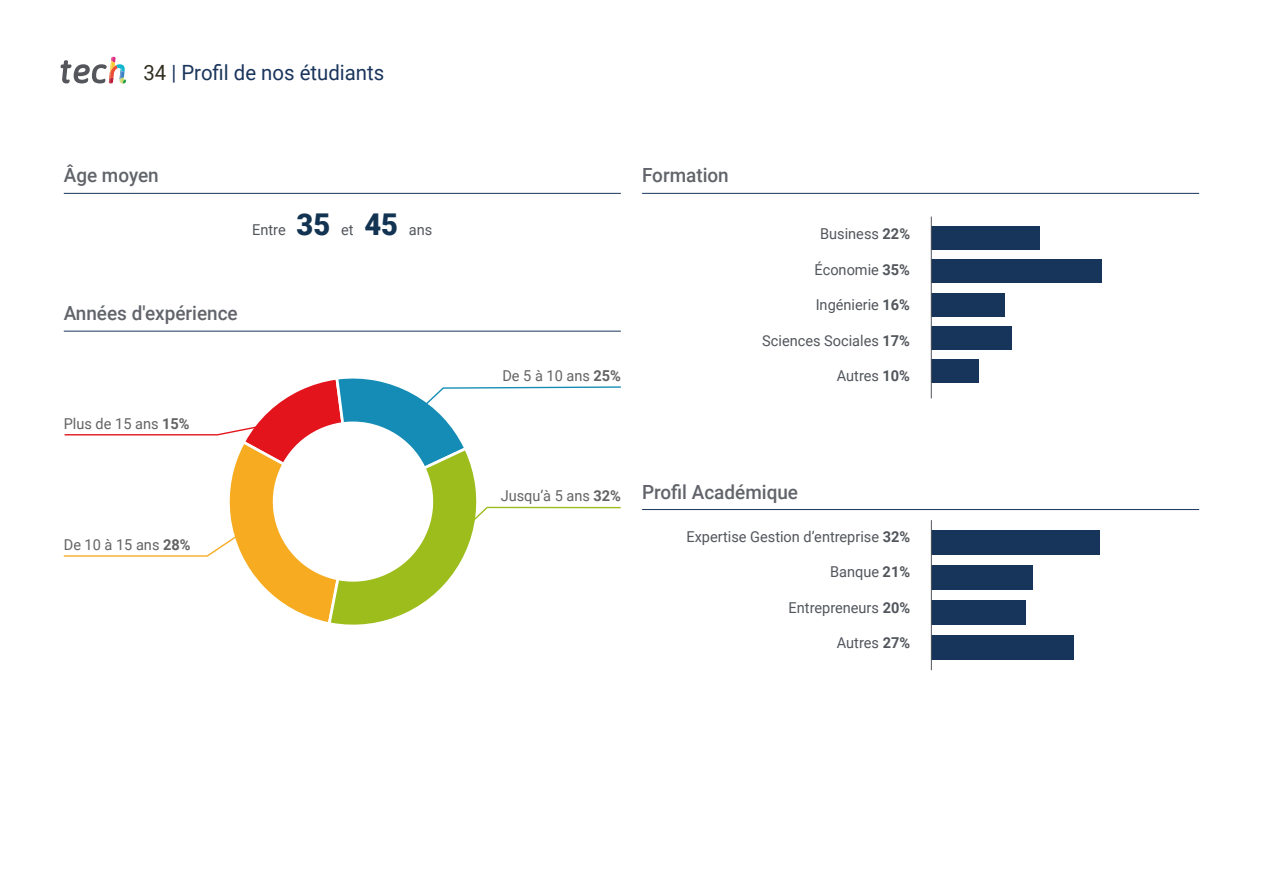
<style>
.page{position:relative;width:1263px;height:893px;background:#fff}
.page>*{position:absolute;margin:0;border:0;box-sizing:border-box;transform-origin:0 0}
.t1{font:21px "Roboto";color:#1a355c}
.t2{font:500 19.5px "Roboto";color:#61646a}
.t3{font:15px "Roboto";color:#52555b}
.t4{font:15px "Roboto";color:#636363}
.s1{color:#312e20}
.s2{font-weight:900;font-size:30px;color:#123352}
.s3{font-weight:700}
</style>
<div class="page">
<svg style="left:61px;top:57px;width:65px;height:27px"></svg>
<hr style="left:64px;top:193px;width:557px;height:1px;background:#17355b">
<hr style="left:642px;top:509px;width:557px;height:1px;background:#17355b">
<div style="left:931px;top:530px;width:169px;height:25px;background:#17355b"></div>
<div style="left:931px;top:565px;width:101px;height:25px;background:#17355b"></div>
<div style="left:931px;top:600px;width:95px;height:25px;background:#17355b"></div>
<div style="left:931px;top:635px;width:143px;height:25px;background:#17355b"></div>
<hr style="left:931px;top:520px;width:1px;height:150px;background:#52555b">
<hr style="left:642px;top:193px;width:557px;height:1px;background:#17355b">
<div style="left:931px;top:226px;width:109px;height:24px;background:#17355b"></div>
<div style="left:931px;top:259px;width:171px;height:24px;background:#17355b"></div>
<div style="left:931px;top:293px;width:74px;height:23px;background:#17355b"></div>
<div style="left:931px;top:326px;width:81px;height:24px;background:#17355b"></div>
<div style="left:931px;top:359px;width:47px;height:24px;background:#17355b"></div>
<hr style="left:931px;top:217px;width:1px;height:181px;background:#52555b">
<hr style="left:64px;top:331px;width:557px;height:1px;background:#17355b">
<svg style="left:64px;top:378px;width:557px;height:247px"></svg>
<h1 class="t1" style="left:144px;top:57px;width:242px"><span class="s1">34</span> | Profil de nos étudiants</h1>
<h2 class="t2" style="left:64px;top:161px;width:97px">Âge moyen</h2>
<p class="t3" style="left:252px;top:219px;width:182px">Entre <span class="s2">35</span> et <span class="s2">45</span> ans</p>
<h2 class="t2" style="left:64px;top:300px;width:175px">Années d'expérience</h2>
<p class="t4" style="left:64px;top:413px;width:127px">Plus de 15 ans <span class="s3">15%</span></p>
<p class="t4" style="left:64px;top:534px;width:128px">De 10 à 15 ans <span class="s3">28%</span></p>
<h2 class="t2" style="left:642px;top:161px;width:88px">Formation</h2>
<p class="t4" style="left:502px;top:365px;width:120px">De 5 à 10 ans <span class="s3">25%</span></p>
<p class="t3" style="left:820px;top:224px;width:91px">Business <span class="s3">22%</span></p>
<p class="t3" style="left:815px;top:259px;width:97px">Économie <span class="s3">35%</span></p>
<p class="t3" style="left:816px;top:295px;width:96px">Ingénierie <span class="s3">16%</span></p>
<p class="t3" style="left:762px;top:330px;width:149px">Sciences Sociales <span class="s3">17%</span></p>
<p class="t3" style="left:837px;top:366px;width:75px">Autres <span class="s3">10%</span></p>
<p class="t4" style="left:501px;top:485px;width:122px">Jusqu’à 5 ans <span class="s3">32%</span></p>
<h2 class="t2" style="left:642px;top:478px;width:157px">Profil Académique</h2>
<p class="t3" style="left:686px;top:526px;width:225px">Expertise Gestion d’entreprise <span class="s3">32%</span></p>
<p class="t3" style="left:830px;top:561px;width:82px">Banque <span class="s3">21%</span></p>
<p class="t3" style="left:789px;top:597px;width:123px">Entrepreneurs <span class="s3">20%</span></p>
<p class="t3" style="left:837px;top:632px;width:75px">Autres <span class="s3">27%</span></p>
</div>
